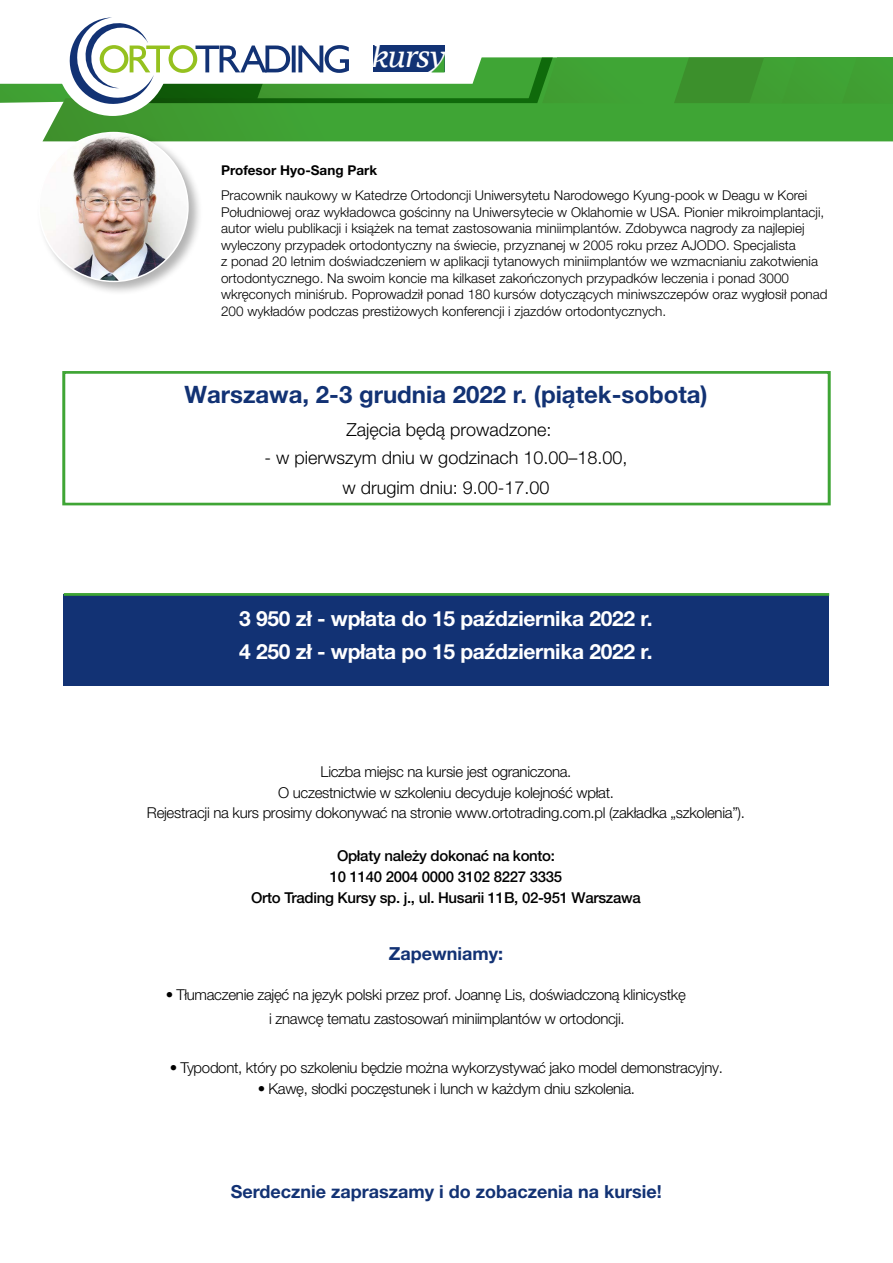
<style>
.page{position:relative;width:893px;height:1263px;background:#fff}
.page>*{position:absolute;margin:0;border:0;box-sizing:border-box;transform-origin:0 0}
.t1{font:italic 31.8px "Argesta Text";letter-spacing:-.03em;color:#fff}
.t2{font:700 24px "Helvetica Neue LT Pro";color:#123274}
.t3{font:700 21px/33.6px "Helvetica Neue LT Pro";letter-spacing:-.015em;color:#fff}
.t4{font:300 18px/29.8px "Helvetica Neue LT Pro";color:#000;text-align:center}
.t5{font:700 18px "Helvetica Neue LT Pro";color:#123274}
.t6{font:300 15px/20.5px "Helvetica Neue LT Pro";letter-spacing:-.02em;color:#000;text-align:center}
.t7{font:500 15px/21px "Helvetica Neue LT Pro";letter-spacing:-.02em;color:#000;text-align:center}
.t8{font:300 13.5px/16.5px "Helvetica Neue LT Pro";color:#000}
.t9{font:700 13.5px "Helvetica Neue LT Pro";color:#000}
</style>
<div class="page">
<div style="left:64px;top:594px;width:765px;height:91px;background:#123274"></div>
<hr style="left:64px;top:593px;width:765px;height:3px;background:#3fa535">
<svg style="left:0;top:17px;width:893px;height:124px"></svg>
<div style="left:37px;top:130px;width:166px;height:166px;background:#000;opacity:.3"></div>
<img style="left:39px;top:133px;width:149px;height:148px;border-radius:74px">
<div style="left:62px;top:371px;width:769px;height:134px;border:3px solid #3fa535"></div>
<h1 class="t1" style="left:371px;top:37px;width:75px">kursy</h1>
<p class="t9" style="left:221px;top:162px;width:158px">Profesor Hyo-Sang Park</p>
<p class="t8" style="left:221px;top:187px;width:608px">Pracownik naukowy w Katedrze Ortodoncji Uniwersytetu Narodowego Kyung-pook w Deagu w Korei Południowej oraz wykładowca gościnny na Uniwersytecie w Oklahomie w USA. Pionier mikroimplantacji, autor wielu publikacji i książek na temat zastosowania miniimplantów. Zdobywca nagrody za najlepiej wyleczony przypadek ortodontyczny na świecie, przyznanej w 2005 roku przez AJODO. Specjalista<br>z ponad 20 letnim doświadczeniem w aplikacji tytanowych miniimplantów we wzmacnianiu zakotwienia ortodontycznego. Na swoim koncie ma kilkaset zakończonych przypadków leczenia i ponad 3000 wkręconych miniśrub. Poprowadził ponad 180 kursów dotyczących miniwszczepów oraz wygłosił ponad 200 wykładów podczas prestiżowych konferencji i zjazdów ortodontycznych.</p>
<h2 class="t2" style="left:184px;top:380px;width:525px">Warszawa, 2-3 grudnia 2022 r. (piątek-sobota)</h2>
<h3 class="t4" style="left:346px;top:414px;width:207px">Zajęcia będą prowadzone:</h3>
<h3 class="t4" style="left:265px;top:442px;width:364px">- w pierwszym dniu w godzinach 10.00–18.00, w drugim dniu: 9.00-17.00</h3>
<h3 class="t3" style="left:239px;top:601px;width:415px">3 950 zł - wpłata do 15 października 2022 r.<br>4 250 zł - wpłata po 15 października 2022 r.</h3>
<p class="t6" style="left:147px;top:761px;width:600px">Liczba miejsc na kursie jest ograniczona.<br>O uczestnictwie w szkoleniu decyduje kolejność wpłat.<br>Rejestracji na kurs prosimy dokonywać na stronie www.ortotrading.com.pl (zakładka „szkolenia”).</p>
<p class="t7" style="left:251px;top:845px;width:391px">Opłaty należy dokonać na konto:<br>10 1140 2004 0000 3102 8227 3335<br>Orto Trading Kursy sp. j., ul. Husarii 11B, 02-951 Warszawa</p>
<h3 class="t5" style="left:389px;top:942px;width:116px">Zapewniamy:</h3>
<p class="t6" style="left:269px;top:982px;width:418px;line-height:24.2px;text-align:left;text-indent:-103px">• Tłumaczenie zajęć na język polski przez prof. Joannę Lis, doświadczoną klinicystkę i znawcę tematu zastosowań miniimplantów w ortodoncji.</p>
<p class="t6" style="left:170px;top:1057px;width:554px">• Typodont, który po szkoleniu będzie można wykorzystywać jako model demonstracyjny.</p>
<p class="t6" style="left:258px;top:1078px;width:379px">• Kawę, słodki poczęstunek i lunch w każdym dniu szkolenia.</p>
<h3 class="t5" style="left:231px;top:1180px;width:432px">Serdecznie zapraszamy i do zobaczenia na kursie!</h3>
</div>
